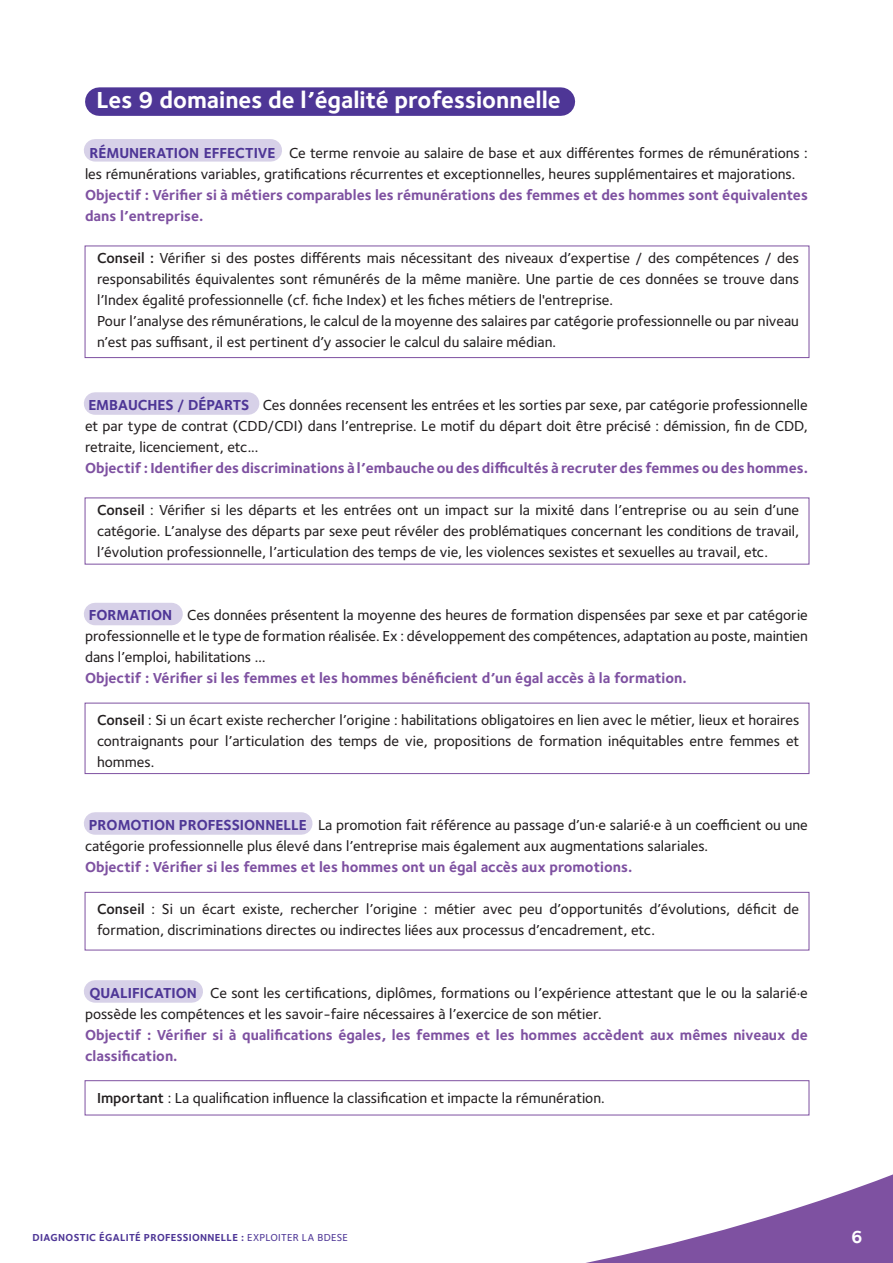
<style>
.page{position:relative;width:893px;height:1263px;background:#fff}
.page>*{position:absolute;margin:0;border:0;box-sizing:border-box;transform-origin:0 0}
.t1{font:700 24px "Foundry Sterling";color:#fff}
.t2{font:700 18px "Foundry Sterling";color:#fff}
.t3{font:500 15px/21px "Foundry Sterling";color:#231f20}
.t4{font:700 15px/21px "Foundry Sterling";color:#7e51a1}
.t5{font:700 10.5px "Foundry Sterling";letter-spacing:.03em;color:#4e3696}
.s1{font-weight:700;color:#4e3696}
.s2{font-weight:600}
.s3{font-weight:500}
</style>
<div class="page">
<div style="left:95px;top:139px;width:176px;height:23px;background:#d7d1e8"></div>
<div style="left:95px;top:392px;width:153px;height:23px;background:#d7d1e8"></div>
<div style="left:95px;top:603px;width:77px;height:22px;background:#d7d1e8"></div>
<div style="left:95px;top:812px;width:206px;height:23px;background:#d7d1e8"></div>
<div style="left:95px;top:980px;width:97px;height:23px;background:#d7d1e8"></div>
<svg style="left:386px;top:1114px;width:507px;height:149px"></svg>
<div style="left:99px;top:87px;width:462px;height:29px;background:#4e3696"></div>
<div style="left:85px;top:246px;width:724px;height:112px;border:1px solid #7e51a1"></div>
<div style="left:85px;top:703px;width:724px;height:71px;border:1px solid #7e51a1"></div>
<div style="left:85px;top:892px;width:724px;height:58px;border:1px solid #7e51a1"></div>
<div style="left:85px;top:1080px;width:724px;height:35px;border:1px solid #7e51a1"></div>
<h1 class="t1" style="left:96px;top:86px;width:466px">Les 9 domaines de l’égalité professionnelle</h1>
<p class="t3" style="left:85px;top:143px;width:724px"><span class="s1">RÉMUNERATION EFFECTIVE</span> Ce terme renvoie au salaire de base et aux différentes formes de rémunérations : les rémunérations variables, gratifications récurrentes et exceptionnelles, heures supplémentaires et majorations.</p>
<p class="t4" style="left:85px;top:185px;width:724px">Objectif : Vérifier si à métiers comparables les rémunérations des femmes et des hommes sont équivalentes dans l’entreprise.</p>
<p class="t3" style="left:97px;top:248px;width:704px"><span class="s2">Conseil :</span> Vérifier si des postes différents mais nécessitant des niveaux d’expertise / des compétences / des responsabilités équivalentes sont rémunérés de la même manière. Une partie de ces données se trouve dans l’Index égalité professionnelle (cf. fiche Index) et les fiches métiers de l'entreprise.<br>Pour l’analyse des rémunérations, le calcul de la moyenne des salaires par catégorie professionnelle ou par niveau n’est pas suffisant, il est pertinent d’y associer le calcul du salaire médian.</p>
<p class="t3" style="left:85px;top:395px;width:724px;text-align:justify"><span class="s1">EMBAUCHES / DÉPARTS</span> Ces données recensent les entrées et les sorties par sexe, par catégorie professionnelle et par type de contrat (CDD/CDI) dans l’entreprise. Le motif du départ doit être précisé : démission, fin de CDD, retraite, licenciement, etc...</p>
<p class="t4" style="left:85px;top:458px;width:724px">Objectif : Identifier des discriminations à l’embauche ou des difficultés à recruter des femmes ou des hommes.</p>
<p class="t3" style="left:97px;top:500px;width:704px;text-align:justify"><span class="s2">Conseil</span> : Vérifier si les départs et les entrées ont un impact sur la mixité dans l’entreprise ou au sein d’une catégorie. L’analyse des départs par sexe peut révéler des problématiques concernant les conditions de travail, l’évolution professionnelle, l’articulation des temps de vie, les violences sexistes et sexuelles au travail, etc.</p>
<p class="t3" style="left:85px;top:605px;width:724px;text-align:justify"><span class="s1">FORMATION</span> Ces données présentent la moyenne des heures de formation dispensées par sexe et par catégorie professionnelle et le type de formation réalisée. Ex : développement des compétences, adaptation au poste, maintien dans l’emploi, habilitations …</p>
<p class="t4" style="left:85px;top:668px;width:603px">Objectif : Vérifier si les femmes et les hommes bénéficient d’un égal accès à la formation.</p>
<p class="t3" style="left:97px;top:710px;width:704px;text-align:justify"><span class="s2">Conseil</span> : Si un écart existe rechercher l’origine : habilitations obligatoires en lien avec le métier, lieux et horaires contraignants pour l’articulation des temps de vie, propositions de formation inéquitables entre femmes et hommes.</p>
<p class="t3" style="left:85px;top:815px;width:724px"><span class="s1">PROMOTION PROFESSIONNELLE</span> La promotion fait référence au passage d’un·e salarié·e à un coefficient ou une catégorie professionnelle plus élevé dans l’entreprise mais également aux augmentations salariales.</p>
<p class="t4" style="left:85px;top:857px;width:549px">Objectif : Vérifier si les femmes et les hommes ont un égal accès aux promotions.</p>
<p class="t3" style="left:97px;top:899px;width:704px"><span class="s2">Conseil</span> : Si un écart existe, rechercher l’origine : métier avec peu d’opportunités d’évolutions, déficit de formation, discriminations directes ou indirectes liées aux processus d’encadrement, etc.</p>
<p class="t3" style="left:85px;top:983px;width:724px"><span class="s1">QUALIFICATION</span> Ce sont les certifications, diplômes, formations ou l’expérience attestant que le ou la salarié·e possède les compétences et les savoir-faire nécessaires à l’exercice de son métier.</p>
<p class="t4" style="left:85px;top:1025px;width:724px">Objectif : Vérifier si à qualifications égales, les femmes et les hommes accèdent aux mêmes niveaux de classification.</p>
<p class="t3" style="left:97px;top:1088px;width:509px"><span class="s2">Important</span> : La qualification influence la classification et impacte la rémunération.</p>
<p class="t5" style="left:33px;top:1231px;width:317px">DIAGNOSTIC ÉGALITÉ PROFESSIONNELLE : <span class="s3">EXPLOITER LA BDESE</span></p>
<p class="t2" style="left:851px;top:1226px;width:13px">6</p>
</div>
